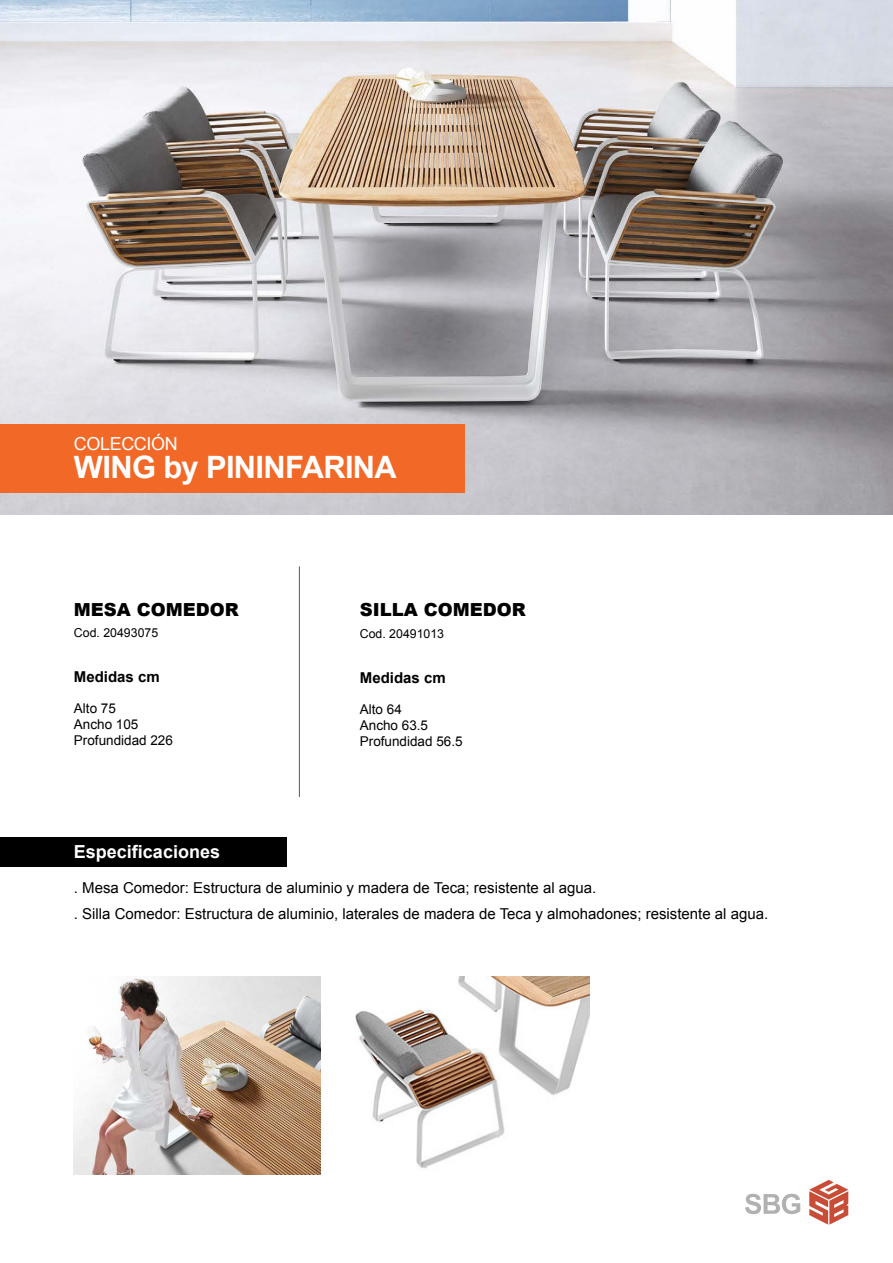
<style>
.page{position:relative;width:893px;height:1263px;background:#fff}
.page>*{position:absolute;margin:0;border:0;box-sizing:border-box;transform-origin:0 0}
.t1{font:700 30.9px "Arial";letter-spacing:-.02em;color:#fff}
.t2{font:900 18px "Arial";color:#000}
.t3{font:700 18px "Arial";color:#fff}
.t4{font:18px "Arial";letter-spacing:-.02em;color:#fff}
.t5{font:15px/25.5px "Arial";color:#000}
.t6{font:700 15px "Arial";color:#000}
.t7{font:13.5px/16.2px "Arial";color:#000}
.t8{font:12.3px "Arial";color:#000}
</style>
<div class="page">
<img style="left:355px;top:977px;width:235px;height:192px">
<img style="left:74px;top:977px;width:247px;height:197px">
<div style="left:0;top:837px;width:287px;height:30px;background:#000"></div>
<img style="left:0;top:0;width:893px;height:514px">
<div style="left:0;top:425px;width:464px;height:68px;background:#f26827"></div>
<hr style="left:299px;top:566px;width:1px;height:231px;background:#58595b">
<svg style="left:809px;top:1180px;width:39px;height:45px"></svg>
<svg style="left:745px;top:1194px;width:55px;height:20px"></svg>
<p class="t4" style="left:74px;top:432px;width:105px">COLECCIÓN</p>
<h1 class="t1" style="left:74px;top:447px;width:324px">WING by PININFARINA</h1>
<p class="t2" style="left:74px;top:596px;width:166px">MESA COMEDOR</p>
<p class="t8" style="left:74px;top:625px;width:86px">Cod. 20493075</p>
<p class="t2" style="left:360px;top:597px;width:167px">SILLA COMEDOR</p>
<p class="t8" style="left:360px;top:626px;width:86px">Cod. 20491013</p>
<p class="t6" style="left:74px;top:667px;width:87px">Medidas cm</p>
<p class="t6" style="left:360px;top:667px;width:87px">Medidas cm</p>
<p class="t7" style="left:74px;top:700px;width:101px">Alto 75<br>Ancho 105<br>Profundidad 226</p>
<p class="t7" style="left:360px;top:701px;width:104px">Alto 64<br>Ancho 63.5<br>Profundidad 56.5</p>
<p class="t3" style="left:74px;top:840px;width:148px">Especificaciones</p>
<p class="t5" style="left:74px;top:875px;width:696px">. Mesa Comedor: Estructura de aluminio y madera de Teca; resistente al agua.<br>. Silla Comedor: Estructura de aluminio, laterales de madera de Teca y almohadones; resistente al agua.</p>
</div>
